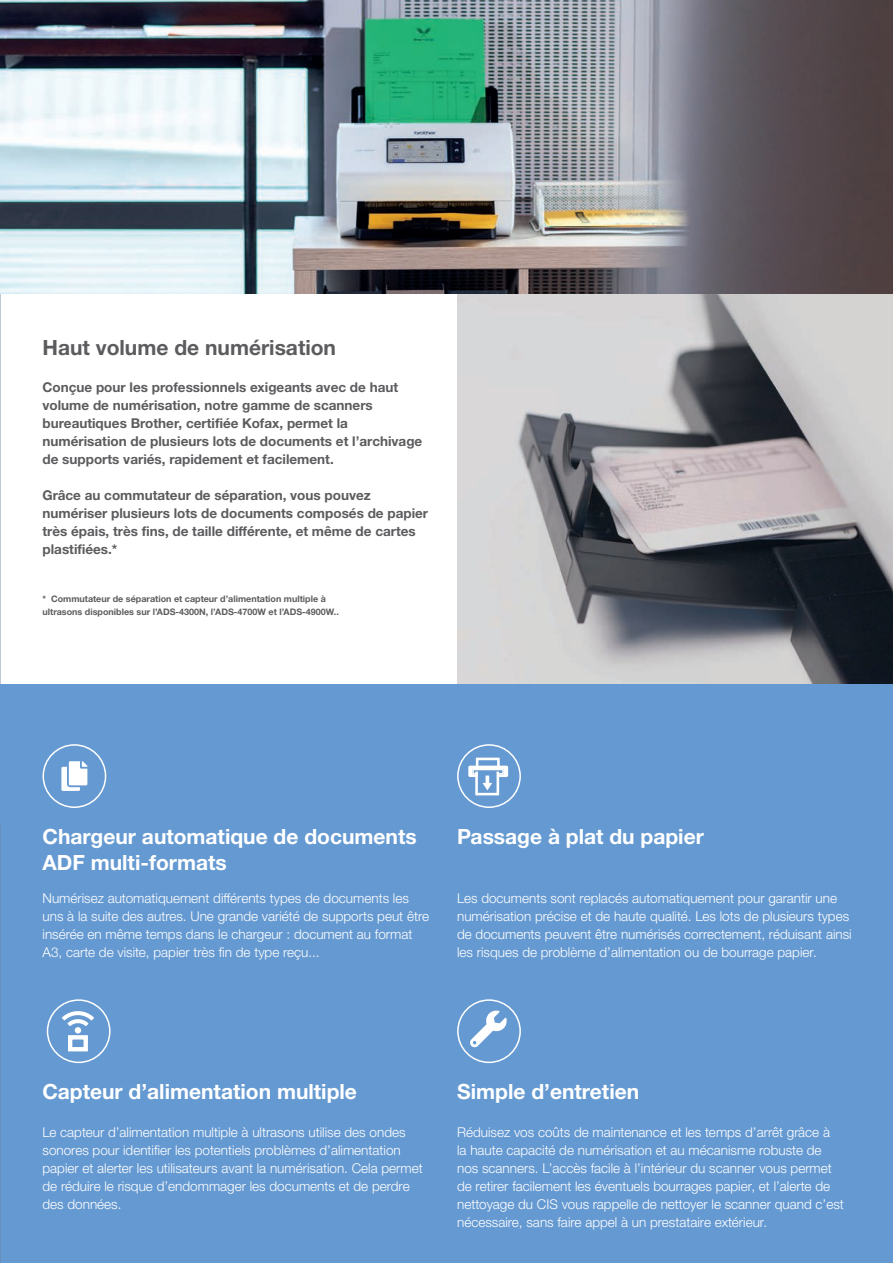
<style>
.page{position:relative;width:893px;height:1263px;background:#fff}
.page>*{position:absolute;margin:0;border:0;box-sizing:border-box;transform-origin:0 0}
.t1{font:700 21px/25.5px "Helvetica Neue LTW1 G";color:#fff}
.t2{font:700 21px "Helvetica Neue LTW1 G";color:#5c5c5f}
.t3{font:300 13.5px/18px "Helvetica Neue LTW1 G";color:#fff}
.t4{font:700 13.5px/18px "Helvetica Neue LTW1 G";color:#5c5c5f}
.t5{font:700 9px/13.5px "Helvetica Neue LTW1 G";color:#5c5c5f}
</style>
<div class="page">
<img style="left:457px;top:293px;width:436px;height:392px">
<div style="left:0;top:685px;width:893px;height:578px;background:#6599d1"></div>
<div style="left:43px;top:744px;width:63px;height:64px;border:2px solid #fff;border-radius:50%"></div>
<div style="left:47px;top:999px;width:64px;height:64px;border:2px solid #fff;border-radius:50%"></div>
<svg style="left:61px;top:761px;width:26px;height:30px"></svg>
<div style="left:457px;top:744px;width:64px;height:64px;border:2px solid #fff;border-radius:50%"></div>
<div style="left:457px;top:999px;width:64px;height:64px;border:2px solid #fff;border-radius:50%"></div>
<img style="left:0;top:0;width:893px;height:293px">
<img style="left:0;top:825px;width:1px;height:438px">
<svg style="left:470px;top:1010px;width:37px;height:38px"></svg>
<svg style="left:62px;top:1011px;width:32px;height:22px"></svg>
<div style="left:68px;top:1035px;width:20px;height:16px;border:4px solid #fff"></div>
<svg style="left:468px;top:758px;width:40px;height:37px"></svg>
<h1 class="t2" style="left:43px;top:335px;width:295px">Haut volume de numérisation</h1>
<p class="t4" style="left:43px;top:378px;width:381px">Conçue pour les professionnels exigeants avec de haut volume de numérisation, notre gamme de scanners bureautiques Brother, certifiée Kofax, permet la numérisation de plusieurs lots de documents et l’archivage de supports variés, rapidement et facilement.</p>
<p class="t4" style="left:43px;top:486px;width:387px">Grâce au commutateur de séparation, vous pouvez numériser plusieurs lots de documents composés de papier très épais, très fins, de taille différente, et même de cartes plastifiées.*</p>
<p class="t5" style="left:43px;top:592px;width:298px">* Commutateur de séparation et capteur d’alimentation multiple à ultrasons disponibles sur l’ADS-4300N, l’ADS-4700W et l’ADS-4900W..</p>
<h1 class="t1" style="left:43px;top:824px;width:376px">Chargeur automatique de documents<br>ADF multi-formats</h1>
<h1 class="t1" style="left:457px;top:824px;width:248px">Passage à plat du papier</h1>
<p class="t3" style="left:43px;top:889px;width:388px">Numérisez automatiquement différents types de documents les uns à la suite des autres. Une grande variété de supports peut être insérée en même temps dans le chargeur : document au format A3, carte de visite, papier très fin de type reçu...</p>
<p class="t3" style="left:457px;top:889px;width:396px">Les documents sont replacés automatiquement pour garantir une numérisation précise et de haute qualité. Les lots de plusieurs types de documents peuvent être numérisés correctement, réduisant ainsi les risques de problème d’alimentation ou de bourrage papier.</p>
<h1 class="t1" style="left:43px;top:1079px;width:316px">Capteur d’alimentation multiple</h1>
<p class="t3" style="left:43px;top:1123px;width:382px">Le capteur d’alimentation multiple à ultrasons utilise des ondes sonores pour identifier les potentiels problèmes d’alimentation papier et alerter les utilisateurs avant la numérisation. Cela permet de réduire le risque d’endommager les documents et de perdre des données.</p>
<h1 class="t1" style="left:457px;top:1079px;width:184px">Simple d’entretien</h1>
<p class="t3" style="left:457px;top:1123px;width:388px">Réduisez vos coûts de maintenance et les temps d’arrêt grâce à<br>la haute capacité de numérisation et au mécanisme robuste de nos scanners. L’accès facile à l’intérieur du scanner vous permet de retirer facilement les éventuels bourrages papier, et l’alerte de nettoyage du CIS vous rappelle de nettoyer le scanner quand c’est nécessaire, sans faire appel à un prestataire extérieur.</p>
</div>
